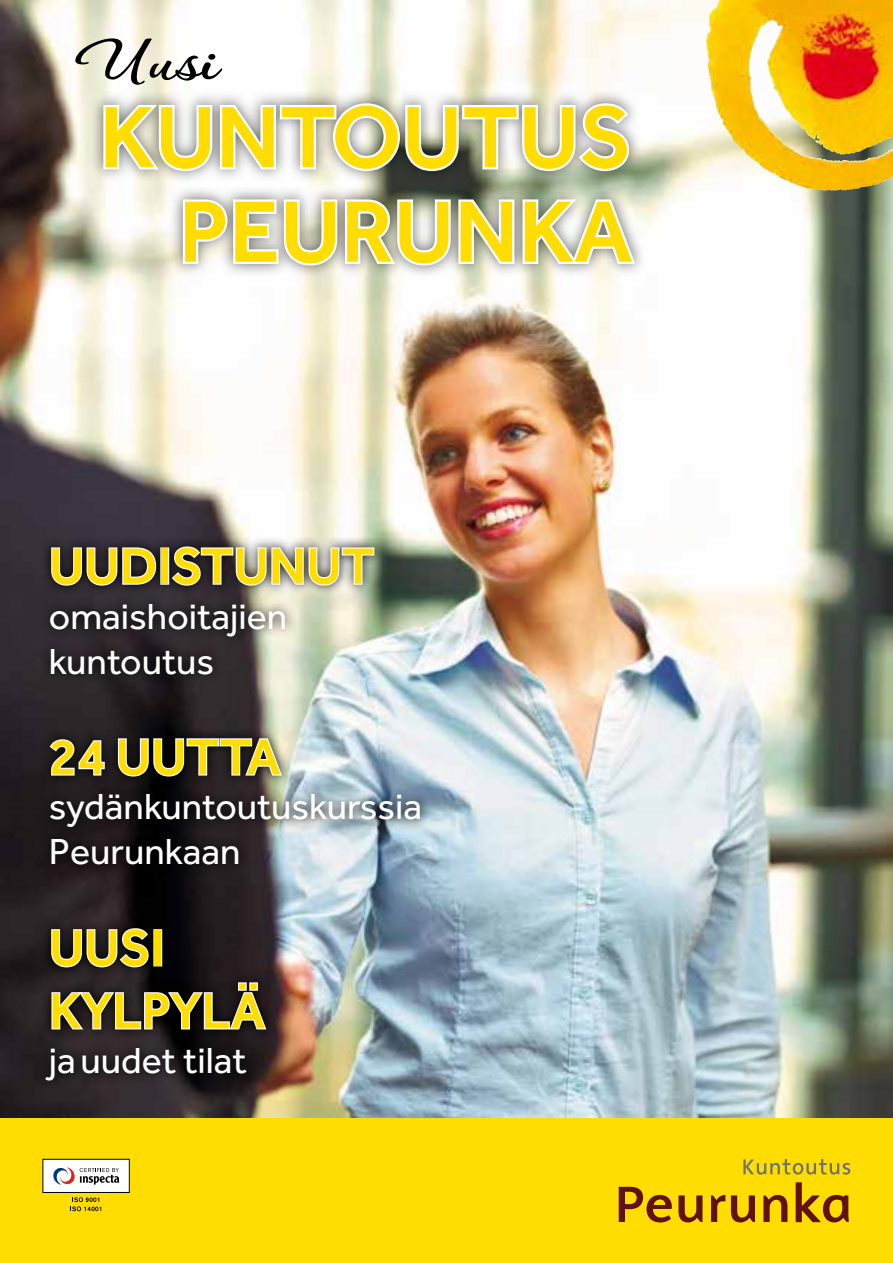
<style>
.page{position:relative;width:893px;height:1263px;background:#fff}
.page>*{position:absolute;margin:0;border:0;box-sizing:border-box;transform-origin:0 0}
.t1{font:500 90px/94.5px "Effra";color:#fd0;text-align:right}
.t2{font:76.5px "Corinthia Bold ROB";color:#000}
.t3{font:500 52.5px/63px "Effra";color:#fd0}
.t4{font:37.5px/45px "Effra";color:#fff}
</style>
<div class="page">
<img style="left:0;top:0;width:893px;height:1118px">
<div style="left:0;top:1118px;width:893px;height:145px;background:#fd0"></div>
<img style="left:706px;top:0;width:187px;height:191px">
<svg style="left:743px;top:1159px;width:107px;height:15px"></svg>
<svg style="left:619px;top:1187px;width:53px;height:35px"></svg>
<svg style="left:678px;top:1195px;width:24px;height:27px"></svg>
<svg style="left:711px;top:1195px;width:14px;height:27px"></svg>
<svg style="left:731px;top:1195px;width:24px;height:27px"></svg>
<svg style="left:763px;top:1195px;width:24px;height:27px"></svg>
<svg style="left:796px;top:1182px;width:53px;height:40px"></svg>
<svg style="left:70px;top:1197px;width:31px;height:14px"></svg>
<div style="left:43px;top:1159px;width:86px;height:33px;background:#fff"></div>
<div style="left:43px;top:1159px;width:87px;height:34px;border:1px solid #000"></div>
<svg style="left:53px;top:1167px;width:66px;height:18px"></svg>
<svg style="left:39px;top:535px;width:347px;height:150px;background:#696863"></svg>
<svg style="left:50px;top:546px;width:107px;height:41px"></svg>
<div style="left:160px;top:547px;width:9px;height:38px;border:2px solid #fff"></div>
<svg style="left:170px;top:545px;width:205px;height:42px;background:#8e8c8a"></svg>
<svg style="left:35px;top:917px;width:242px;height:174px;background:#221b1d"></svg>
<svg style="left:50px;top:927px;width:100px;height:42px"></svg>
<div style="left:153px;top:929px;width:9px;height:37px;border:2px solid #fff"></div>
<svg style="left:50px;top:981px;width:218px;height:50px;background:#484546"></svg>
<img style="left:39px;top:727px;width:393px;height:149px">
<svg style="left:48px;top:738px;width:58px;height:39px"></svg>
<svg style="left:117px;top:737px;width:167px;height:41px"></svg>
<div style="left:89px;top:89px;width:559px;height:190px;background:#000;opacity:.6"></div>
<svg style="left:101px;top:100px;width:531px;height:74px"></svg>
<svg style="left:181px;top:196px;width:458px;height:73px"></svg>
<h2 class="t2" style="left:79px;top:21px;width:138px">Uusi</h2>
<h1 class="t1" style="left:99px;top:89px;width:535px">KUNTOUTUS<br>PEURUNKA</h1>
<h3 class="t3" style="left:49px;top:534px;width:327px">UUDISTUNUT</h3>
<p class="t4" style="left:49px;top:593px;width:240px">omaishoitajien kuntoutus</p>
<h3 class="t3" style="left:49px;top:725px;width:233px">24 UUTTA</h3>
<p class="t4" style="left:49px;top:784px;width:375px">sydänkuntoutuskurssia<br>Peurunkaan</p>
<h3 class="t3" style="left:49px;top:915px;width:218px">UUSI<br>KYLPYLÄ</h3>
<p class="t4" style="left:49px;top:1038px;width:200px">jauudet tilat</p>
</div>
